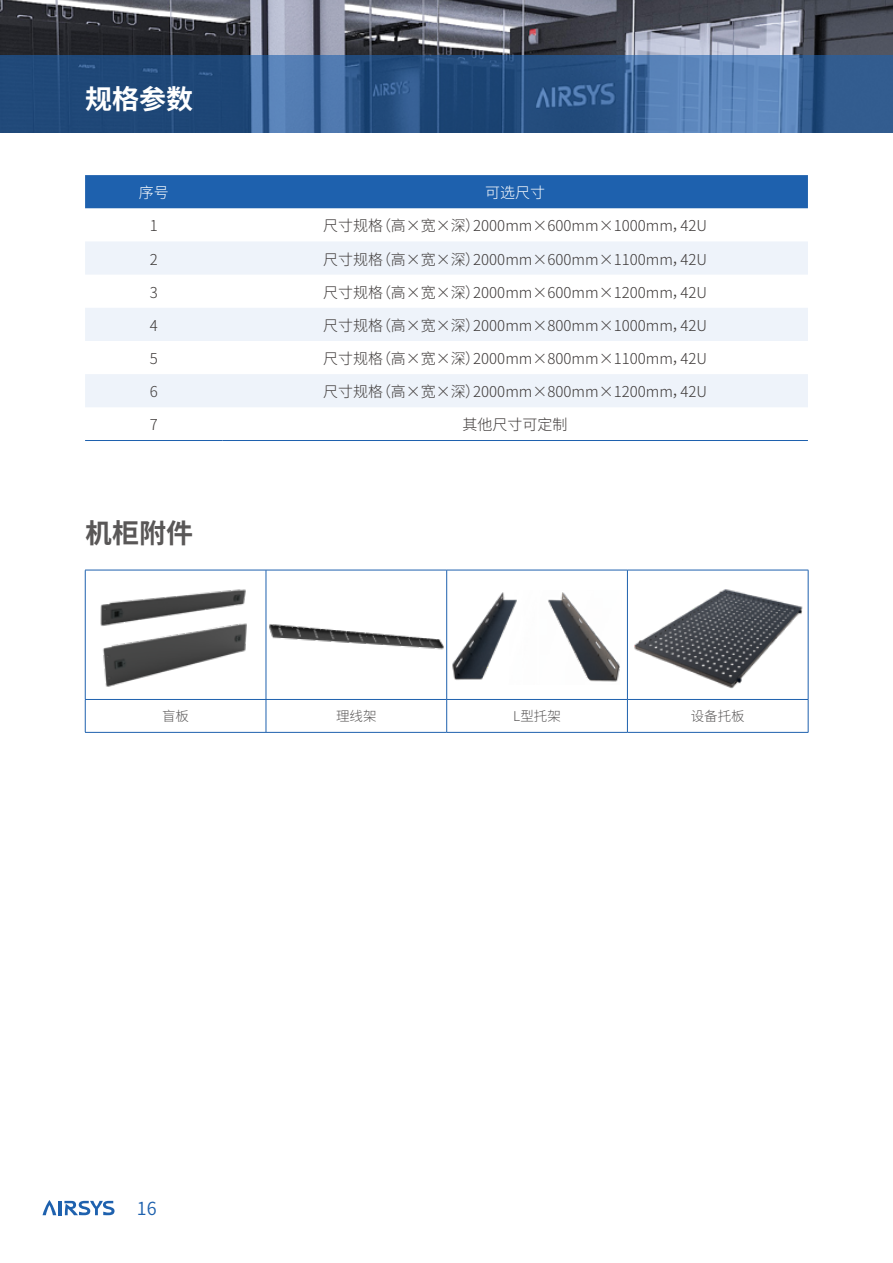
<style>
.page{position:relative;width:893px;height:1263px;background:#fff}
.page>*{position:absolute;margin:0;border:0;box-sizing:border-box;transform-origin:0 0}
.t1{font:700 27px "Source Han Sans CN";color:#fff}
.t2{font:700 27px "Source Han Sans CN";color:#595757}
.t3{font:18px "Source Han Sans CN";color:#1e61ae}
.t4{font:300 15px "Source Han Sans CN";color:#3e3a39}
.t5{font:300 15px "Source Han Sans CN";color:#fff}
.t6{font:300 13.5px "Source Han Sans CN";color:#595757}
</style>
<div class="page">
<hr style="left:58px;top:1201px;width:3px;height:14px;background:#1e61ae">
<svg style="left:43px;top:1200px;width:13px;height:15px"></svg>
<svg style="left:64px;top:1201px;width:51px;height:14px"></svg>
<img style="left:0;top:0;width:893px;height:55px">
<svg style="left:86px;top:700px;width:722px;height:32px"></svg>
<hr style="left:85px;top:570px;width:181px;height:1px;background:#1e61ae">
<hr style="left:85px;top:570px;width:1px;height:129px;background:#1e61ae">
<hr style="left:266px;top:570px;width:181px;height:1px;background:#1e61ae">
<hr style="left:266px;top:570px;width:1px;height:129px;background:#1e61ae">
<hr style="left:447px;top:570px;width:180px;height:1px;background:#1e61ae">
<hr style="left:446px;top:570px;width:1px;height:129px;background:#1e61ae">
<hr style="left:627px;top:570px;width:181px;height:1px;background:#1e61ae">
<hr style="left:627px;top:570px;width:1px;height:129px;background:#1e61ae">
<hr style="left:808px;top:570px;width:1px;height:129px;background:#1e61ae">
<hr style="left:85px;top:699px;width:181px;height:1px;background:#1e61ae">
<hr style="left:85px;top:700px;width:1px;height:32px;background:#1e61ae">
<hr style="left:266px;top:699px;width:181px;height:1px;background:#1e61ae">
<hr style="left:266px;top:700px;width:1px;height:32px;background:#1e61ae">
<hr style="left:447px;top:699px;width:180px;height:1px;background:#1e61ae">
<hr style="left:446px;top:700px;width:1px;height:32px;background:#1e61ae">
<hr style="left:627px;top:699px;width:181px;height:1px;background:#1e61ae">
<hr style="left:627px;top:700px;width:1px;height:32px;background:#1e61ae">
<hr style="left:808px;top:700px;width:1px;height:32px;background:#1e61ae">
<hr style="left:85px;top:732px;width:181px;height:1px;background:#1e61ae">
<hr style="left:266px;top:732px;width:181px;height:1px;background:#1e61ae">
<hr style="left:447px;top:732px;width:180px;height:1px;background:#1e61ae">
<hr style="left:627px;top:732px;width:181px;height:1px;background:#1e61ae">
<img style="left:452px;top:592px;width:168px;height:90px">
<img style="left:634px;top:589px;width:168px;height:100px">
<img style="left:269px;top:624px;width:175px;height:26px">
<img style="left:100px;top:589px;width:146px;height:98px">
<svg style="left:0;top:55px;width:893px;height:78px"></svg>
<div style="left:85px;top:175px;width:723px;height:33px;background:#1e61ae"></div>
<svg style="left:85px;top:242px;width:723px;height:165px;fill:#eef3fa"></svg>
<hr style="left:85px;top:440px;width:137px;height:1px;background:#1e61ae">
<hr style="left:222px;top:440px;width:586px;height:1px;background:#1e61ae">
<h1 class="t1" style="left:85px;top:84px;width:110px">规格参数</h1>
<p class="t5" style="left:139px;top:184px;width:31px">序号</p>
<p class="t5" style="left:485px;top:184px;width:61px">可选尺寸</p>
<p class="t4" style="left:150px;top:217px;width:10px">1</p>
<p class="t4" style="left:323px;top:217px;width:385px">尺寸规格（高×宽×深）2000mm×600mm×1000mm，42U</p>
<p class="t4" style="left:150px;top:251px;width:10px">2</p>
<p class="t4" style="left:323px;top:251px;width:385px">尺寸规格（高×宽×深）2000mm×600mm×1100mm，42U</p>
<p class="t4" style="left:150px;top:284px;width:10px">3</p>
<p class="t4" style="left:323px;top:284px;width:385px">尺寸规格（高×宽×深）2000mm×600mm×1200mm，42U</p>
<p class="t4" style="left:150px;top:317px;width:10px">4</p>
<p class="t4" style="left:323px;top:317px;width:385px">尺寸规格（高×宽×深）2000mm×800mm×1000mm，42U</p>
<p class="t4" style="left:150px;top:350px;width:10px">5</p>
<p class="t4" style="left:323px;top:350px;width:385px">尺寸规格（高×宽×深）2000mm×800mm×1100mm，42U</p>
<p class="t4" style="left:150px;top:383px;width:10px">6</p>
<p class="t4" style="left:323px;top:383px;width:385px">尺寸规格（高×宽×深）2000mm×800mm×1200mm，42U</p>
<p class="t4" style="left:150px;top:416px;width:10px">7</p>
<p class="t4" style="left:463px;top:416px;width:106px">其他尺寸可定制</p>
<h1 class="t2" style="left:85px;top:517px;width:110px">机柜附件</h1>
<p class="t6" style="left:162px;top:708px;width:28px">盲板</p>
<p class="t6" style="left:336px;top:708px;width:42px">理线架</p>
<p class="t6" style="left:513px;top:708px;width:49px">L型托架</p>
<p class="t6" style="left:691px;top:708px;width:55px">设备托板</p>
<p class="t3" style="left:137px;top:1198px;width:21px">16</p>
</div>
